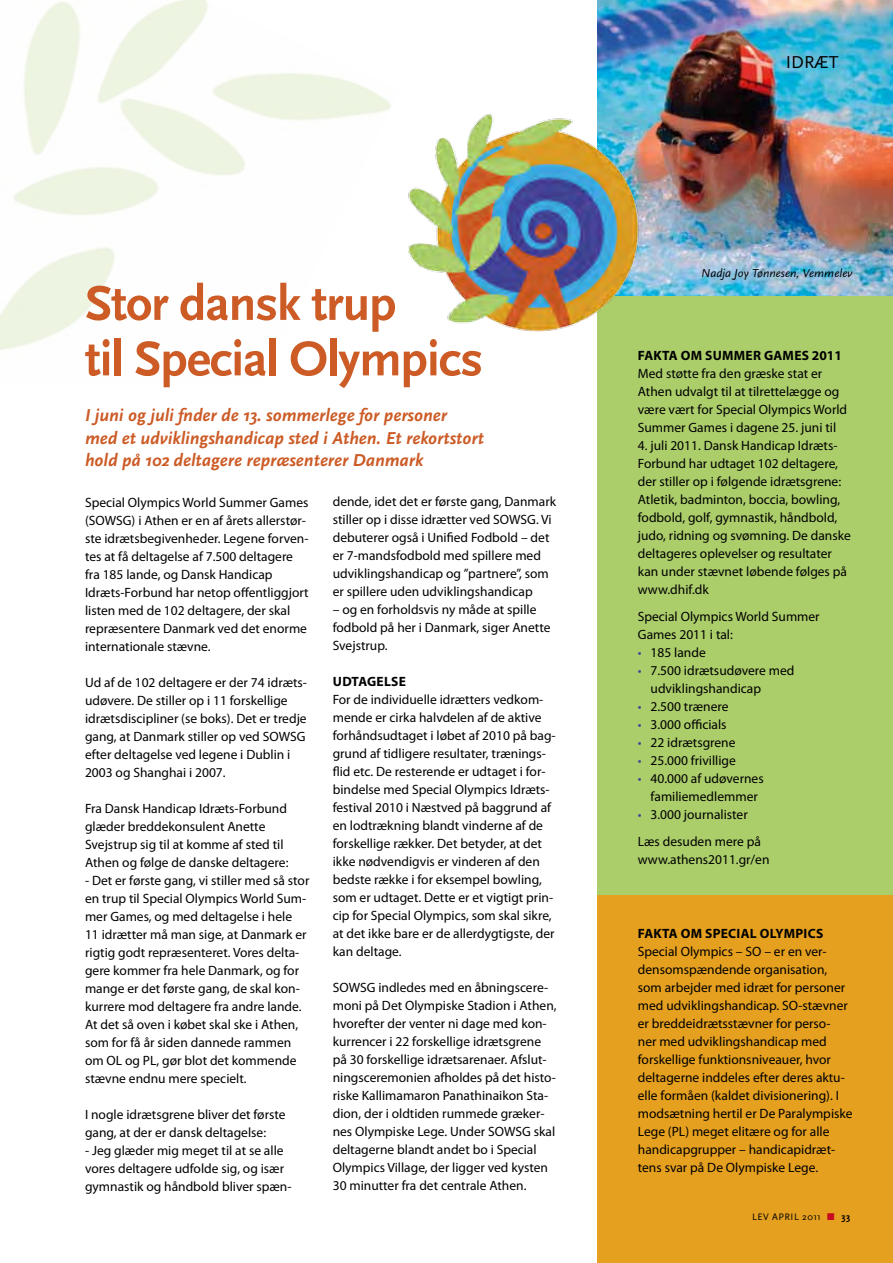
<style>
.page{position:relative;width:893px;height:1263px;background:#fff}
.page>*{position:absolute;margin:0;border:0;box-sizing:border-box;transform-origin:0 0}
.t1{font:700 51px/55.5px "Scala Sans";letter-spacing:-.02em;color:#cc5b26}
.t2{font:italic 700 18px/22.5px "Scala Sans";color:#cc5b26}
.t3{font:18px "Scala Sans";color:#000}
.t4{font:13.5px/18px "Myriad Pro";color:#000}
.t5{font:700 13.5px "Myriad Pro";letter-spacing:.02em;color:#000}
.t6{font:italic 12px "Scala Sans";color:#000}
.t7{font:9.75px "Scala Sans";letter-spacing:.05em;color:#000}
.s1{color:#434494}
.s2{color:#c80a21}
.s3{font-weight:700}
</style>
<div class="page">
<img style="left:0;top:0;width:391px;height:350px">
<div style="left:597px;top:0;width:296px;height:1263px;background:#abcd6a"></div>
<div style="left:597px;top:895px;width:296px;height:368px;background:#e5a020"></div>
<img style="left:597px;top:0;width:296px;height:296px">
<img style="left:408px;top:112px;width:237px;height:220px">
<h1 class="t1" style="left:85px;top:277px;width:400px">Stor dansk trup<br>til Special Olympics</h1>
<h2 class="t2" style="left:85px;top:405px;width:400px">I juni og juli fnder de 13. sommerlege for personer<br>med et udviklingshandicap sted i Athen. Et rekortstort hold på 102 deltagere repræsenterer Danmark</h2>
<p class="t4" style="left:85px;top:493px;width:225px">Special Olympics World Summer Games (SOWSG) i Athen er en af årets allerstør&shy;ste idrætsbegivenheder. Legene forven&shy;tes at få deltagelse af 7.500 deltagere fra 185 lande, og Dansk Handicap Idræts-Forbund har netop offentliggjort listen med de 102 deltagere, der skal repræsentere Danmark ved det enorme internationale stævne.</p>
<p class="t4" style="left:85px;top:673px;width:224px">Ud af de 102 deltagere er der 74 idræts&shy;udøvere. De stiller op i 11 forskellige idrætsdiscipliner (se boks). Det er tredje gang, at Danmark stiller op ved SOWSG efter deltagelse ved legene i Dublin i 2003 og Shanghai i 2007.</p>
<p class="t4" style="left:85px;top:799px;width:205px">Fra Dansk Handicap Idræts-Forbund glæder breddekonsulent Anette Svejstrup sig til at komme af sted til Athen og følge de danske deltagere:</p>
<p class="t4" style="left:85px;top:871px;width:226px">- Det er første gang, vi stiller med så stor en trup til Special Olympics World Sum&shy;mer Games, og med deltagelse i hele<br>11 idrætter må man sige, at Danmark er rigtig godt repræsenteret. Vores delta&shy;gere kommer fra hele Danmark, og for mange er det første gang, de skal kon&shy;kurrere mod deltagere fra andre lande.<br>At det så oven i købet skal ske i Athen, som for få år siden dannede rammen om OL og PL, gør blot det kommende stævne endnu mere specielt.</p>
<p class="t4" style="left:85px;top:1105px;width:202px">I nogle idrætsgrene bliver det første gang, at der er dansk deltagelse:</p>
<p class="t4" style="left:85px;top:1141px;width:208px">- Jeg glæder mig meget til at se alle vores deltagere udfolde sig, og især gymnastik og håndbold bliver spæn-</p>
<p class="t4" style="left:333px;top:493px;width:225px">dende, idet det er første gang, Danmark stiller op i disse idrætter ved SOWSG. Vi debuterer også i Unified Fodbold – det er 7-mandsfodbold med spillere med udviklingshandicap og ”partnere”, som er spillere uden udviklingshandicap</p>
<p class="t4" style="left:333px;top:601px;width:219px">– og en forholdsvis ny måde at spille fodbold på her i Danmark, siger Anette<br>Svejstrup.</p>
<p class="t5" style="left:333px;top:674px;width:75px">UDTAGELSE</p>
<p class="t4" style="left:333px;top:691px;width:224px">For de individuelle idrætters vedkom&shy;mende er cirka halvdelen af de aktive forhåndsudtaget i løbet af 2010 på bag&shy;grund af tidligere resultater, trænings&shy;flid etc. De resterende er udtaget i for&shy;bindelse med Special Olympics Idræts&shy;festival 2010 i Næstved på baggrund af en lodtrækning blandt vinderne af de forskellige rækker. Det betyder, at det ikke nødvendigvis er vinderen af den bedste række i for eksempel bowling, som er udtaget. Dette er et vigtigt prin&shy;cip for Special Olympics, som skal sikre, at det ikke bare er de allerdygtigste, der kan deltage.</p>
<p class="t4" style="left:333px;top:979px;width:225px">SOWSG indledes med en åbningscere&shy;moni på Det Olympiske Stadion i Athen, hvorefter der venter ni dage med kon&shy;kurrencer i 22 forskellige idrætsgrene på 30 forskellige idrætsarenaer. Afslut&shy;ningsceremonien afholdes på det histo&shy;riske Kallimamaron Panathinaikon Sta&shy;dion, der i oldtiden rummede græker&shy;nes Olympiske Lege. Under SOWSG skal deltagerne blandt andet bo i Special Olympics Village, der ligger ved kysten 30 minutter fra det centrale Athen.</p>
<h2 class="t3" style="left:786px;top:52px;width:54px">I dræt</h2>
<p class="t6" style="left:701px;top:266px;width:153px">Nadja Joy Tønnesen, Vemmelev</p>
<p class="t5" style="left:638px;top:348px;width:205px">FAKTA OM SUMMER GAMES 2011</p>
<p class="t4" style="left:638px;top:365px;width:211px">Med støtte fra den græske stat er Athen udvalgt til at tilrettelægge og være vært for Special Olympics World Summer Games i dagene 25. juni til</p>
<p class="t4" style="left:638px;top:437px;width:214px">4. juli 2011. Dansk Handicap Idræts-Forbund har udtaget 102 deltagere, der stiller op i følgende idrætsgrene:<br>Atletik, badminton, boccia, bowling, fodbold, golf, gymnastik, håndbold, judo, ridning og svømning. De danske deltageres oplevelser og resultater kan under stævnet løbende følges på www.dhif.dk</p>
<p class="t4" style="left:638px;top:608px;width:183px">Special Olympics World Summer<br>Games 2011 i tal:</p>
<p class="t4" style="left:638px;top:644px;width:69px"><span class="s1">•</span> 185 lande</p>
<p class="t4" style="left:651px;top:662px;width:145px;text-indent:-13px"><span class="s1">•</span> 7.500 idrætsudøvere med udviklingshandicap</p>
<p class="t4" style="left:638px;top:698px;width:92px"><span class="s1">•</span> 2.500 trænere</p>
<p class="t4" style="left:638px;top:716px;width:90px"><span class="s1">•</span> 3.000 officials</p>
<p class="t4" style="left:638px;top:733px;width:99px"><span class="s1">•</span> 22 idrætsgrene</p>
<p class="t4" style="left:638px;top:751px;width:100px"><span class="s1">•</span> 25.000 frivillige</p>
<p class="t4" style="left:638px;top:769px;width:127px;text-align:center"><span class="s1">•</span> 40.000 af udøvernes familiemedlemmer</p>
<p class="t4" style="left:638px;top:801px;width:125px;line-height:27px"><span class="s1">•</span> 3.000 journalister<br>Læs desuden mere på</p>
<p class="t4" style="left:638px;top:850px;width:133px">www.athens2011.gr/en</p>
<p class="t5" style="left:638px;top:926px;width:187px">FAKTA OM SPECIAL OLYMPICS</p>
<p class="t4" style="left:638px;top:942px;width:216px">Special Olympics – SO – er en ver&shy;densomspændende organisation, som arbejder med idræt for personer med udviklingshandicap. SO-stævner er breddeidrætsstævner for perso&shy;ner med udviklingshandicap med forskellige funktionsniveauer, hvor deltagerne inddeles efter deres aktu&shy;elle formåen (kaldet divisionering). I modsætning hertil er De Paralympiske Lege (PL) meget elitære og for alle handicapgrupper – handicapidræt&shy;tens svar på De Olympiske Lege.</p>
<p class="t7" style="left:752px;top:1211px;width:7px">LEV</p>
<p class="t7" style="left:772px;top:1211px;width:80px">April 2011 <span class="s2">■</span> <span class="s3">33</span></p>
</div>
